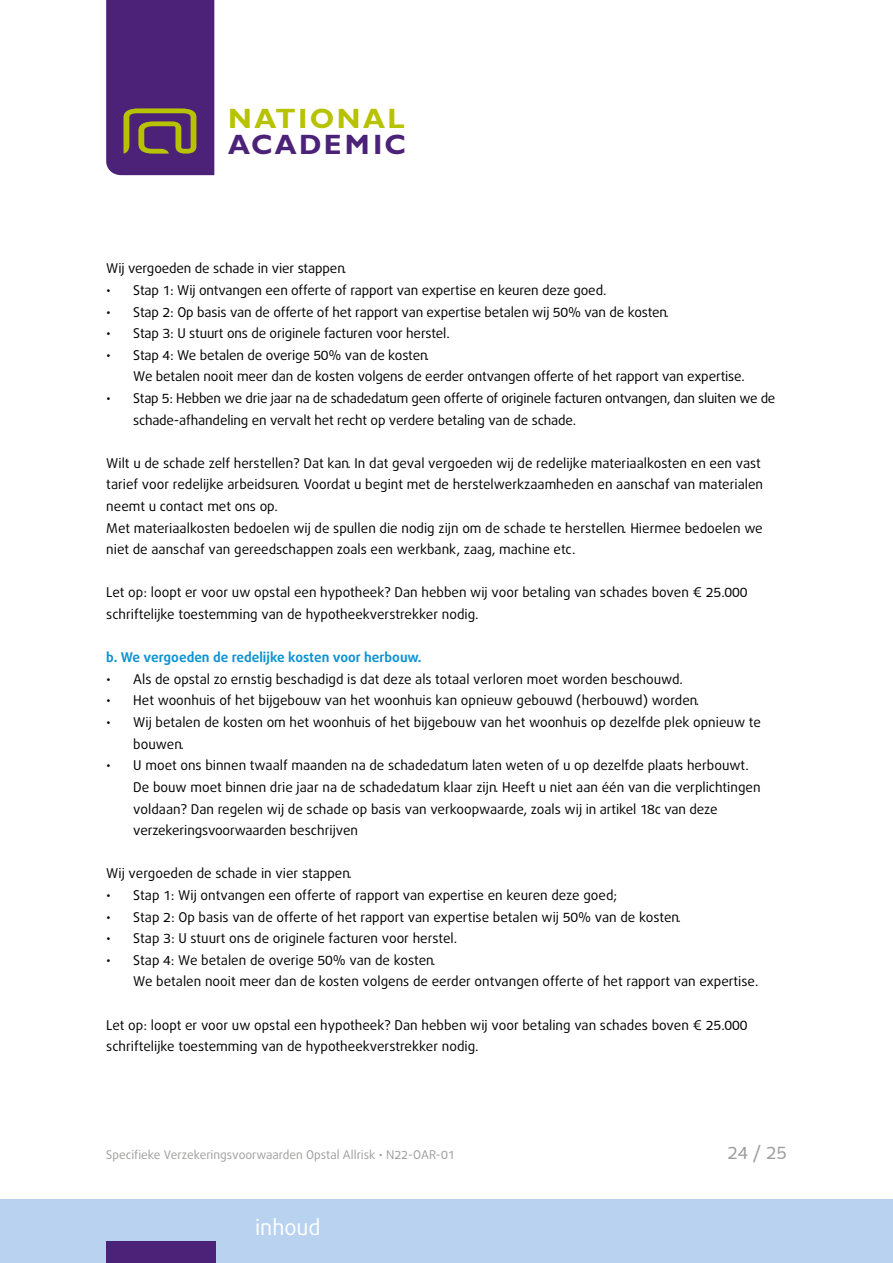
<style>
.page{position:relative;width:893px;height:1263px;background:#fff}
.page>*{position:absolute;margin:0;border:0;box-sizing:border-box;transform-origin:0 0}
.t1{font:700 28.05px "Gill Sans";letter-spacing:.085em;color:#b7c200}
.t2{font:700 28.05px "Gill Sans";letter-spacing:.075em;color:#4c2178}
.t3{font:21.6px "Bagus";color:#fff}
.t4{font:18px "Bagus";color:#9d9d9c}
.t5{font:13.5px/21.6px "Bagus";color:#000}
.t6{font:13.5px/21.6px "Bagus";letter-spacing:-.02em;color:#000}
.t7{font:700 13.5px "Bagus";color:#0d93d2}
.t8{font:12px "Bagus";color:#9d9d9c}
</style>
<div class="page">
<div style="left:0;top:1199px;width:893px;height:64px;background:#b9d2ef"></div>
<div style="left:106px;top:1242px;width:110px;height:21px;background:#4c2178"></div>
<svg style="left:106px;top:0;width:108px;height:175px;background:#542e71"></svg>
<h1 class="t1" style="left:228px;top:102px;width:178px">NATIONAL</h1>
<h1 class="t2" style="left:228px;top:128px;width:179px">ACADEMIC</h1>
<p class="t5" style="left:106px;top:258px;width:242px">Wij vergoeden de schade in vier stappen.</p>
<p class="t5" style="left:106px;top:280px;width:502px">• Stap 1: Wij ontvangen een offerte of rapport van expertise en keuren deze goed.</p>
<p class="t5" style="left:106px;top:301px;width:564px">• Stap 2: Op basis van de offerte of het rapport van expertise betalen wij 50% van de kosten.</p>
<p class="t5" style="left:106px;top:323px;width:345px">• Stap 3: U stuurt ons de originele facturen voor herstel.</p>
<p class="t5" style="left:133px;top:344px;width:613px;text-indent:-27px">• Stap 4: We betalen de overige 50% van de kosten.<br>We betalen nooit meer dan de kosten volgens de eerder ontvangen offerte of het rapport van expertise.</p>
<p class="t6" style="left:133px;top:388px;width:644px;text-indent:-27px">• Stap 5: Hebben we drie jaar na de schadedatum geen offerte of originele facturen ontvangen, dan sluiten we de schade-afhandeling en vervalt het recht op verdere betaling van de schade.</p>
<p class="t5" style="left:106px;top:452px;width:658px">Wilt u de schade zelf herstellen? Dat kan. In dat geval vergoeden wij de redelijke materiaalkosten en een vast tarief voor redelijke arbeidsuren. Voordat u begint met de herstelwerkzaamheden en aanschaf van materialen neemt u contact met ons op.<br>Met materiaalkosten bedoelen wij de spullen die nodig zijn om de schade te herstellen. Hiermee bedoelen we niet de aanschaf van gereedschappen zoals een werkbank, zaag, machine etc.</p>
<p class="t5" style="left:106px;top:582px;width:643px">Let op: loopt er voor uw opstal een hypotheek? Dan hebben wij voor betaling van schades boven € 25.000 schriftelijke toestemming van de hypotheekverstrekker nodig.</p>
<p class="t7" style="left:106px;top:648px;width:317px">b. We vergoeden de redelijke kosten voor herbouw.</p>
<p class="t5" style="left:106px;top:668px;width:578px">• Als de opstal zo ernstig beschadigd is dat deze als totaal verloren moet worden beschouwd.</p>
<p class="t5" style="left:106px;top:690px;width:594px">• Het woonhuis of het bijgebouw van het woonhuis kan opnieuw gebouwd (herbouwd) worden.</p>
<p class="t5" style="left:133px;top:712px;width:629px;text-indent:-27px">• Wij betalen de kosten om het woonhuis of het bijgebouw van het woonhuis op dezelfde plek opnieuw te bouwen.</p>
<p class="t5" style="left:133px;top:755px;width:629px;text-indent:-27px">• U moet ons binnen twaalf maanden na de schadedatum laten weten of u op dezelfde plaats herbouwt.<br>De bouw moet binnen drie jaar na de schadedatum klaar zijn. Heeft u niet aan één van die verplichtingen voldaan? Dan regelen wij de schade op basis van verkoopwaarde, zoals wij in artikel 18c van deze verzekeringsvoorwaarden beschrijven</p>
<p class="t5" style="left:106px;top:863px;width:247px">Wij vergoeden de schade in vier stappen.</p>
<p class="t5" style="left:106px;top:884px;width:513px">• Stap 1: Wij ontvangen een offerte of rapport van expertise en keuren deze goed;</p>
<p class="t5" style="left:106px;top:906px;width:576px">• Stap 2: Op basis van de offerte of het rapport van expertise betalen wij 50% van de kosten.</p>
<p class="t5" style="left:106px;top:928px;width:352px">• Stap 3: U stuurt ons de originele facturen voor herstel.</p>
<p class="t5" style="left:133px;top:949px;width:627px;text-indent:-27px">• Stap 4: We betalen de overige 50% van de kosten.<br>We betalen nooit meer dan de kosten volgens de eerder ontvangen offerte of het rapport van expertise.</p>
<p class="t5" style="left:106px;top:1014px;width:643px">Let op: loopt er voor uw opstal een hypotheek? Dan hebben wij voor betaling van schades boven € 25.000 schriftelijke toestemming van de hypotheekverstrekker nodig.</p>
<p class="t8" style="left:106px;top:1147px;width:350px">Specifieke Verzekeringsvoorwaarden Opstal Allrisk • N22-OAR-01</p>
<h3 class="t4" style="left:728px;top:1141px;width:61px">24 / 25</h3>
<h2 class="t3" style="left:255px;top:1212px;width:67px">inhoud</h2>
</div>
